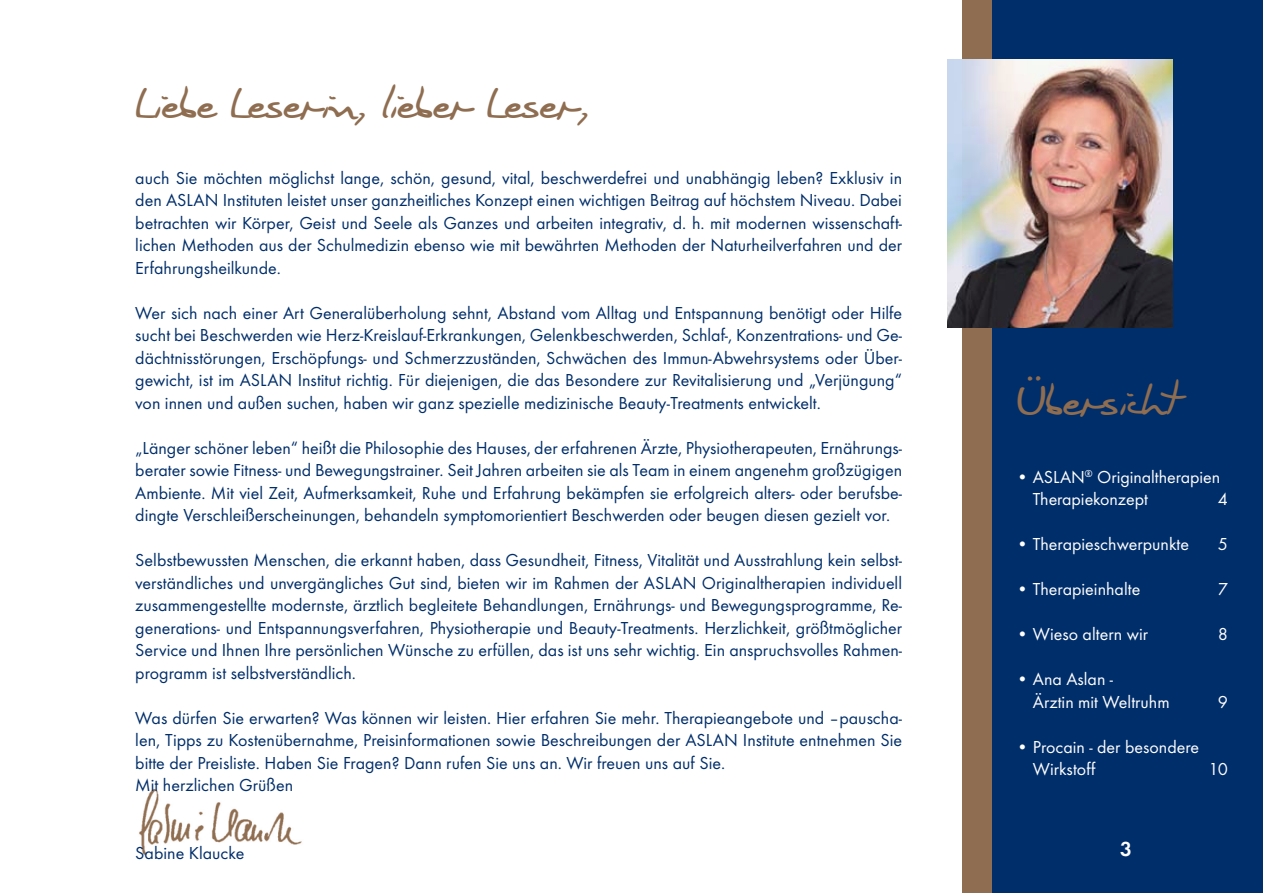
<style>
.page{position:relative;width:1263px;height:893px;background:#fff}
.page>*{position:absolute;margin:0;border:0;box-sizing:border-box;transform-origin:0 0}
.t1{font:45px "Harald Handwriting";color:#8f6d50}
.t2{font:18px/22.5px "Futura T";color:#002e6a;text-align:justify}
.t3{font:18px/22.5px "Futura T";color:#fff}
</style>
<div class="page">
<img style="left:139px;top:789px;width:163px;height:67px">
<div style="left:992px;top:0;width:271px;height:893px;background:#002e6a"></div>
<div style="left:962px;top:0;width:30px;height:893px;background:#8f6d50"></div>
<img style="left:947px;top:60px;width:226px;height:267px">
<h1 class="t1" style="left:135px;top:76px;width:454px">Liebe Leserin, lieber Leser,</h1>
<p class="t2" style="left:135px;top:166px;width:768px">auch Sie möchten möglichst lange, schön, gesund, vital, beschwerdefrei und unabhängig leben? Exklusiv in den ASLAN Instituten leistet unser ganzheitliches Konzept einen wichtigen Beitrag auf höchstem Niveau. Dabei betrachten wir Körper, Geist und Seele als Ganzes und arbeiten integrativ, d. h. mit modernen wissenschaft&shy;lichen Methoden aus der Schulmedizin ebenso wie mit bewährten Methoden der Naturheilverfahren und der Erfahrungsheilkunde.</p>
<p class="t2" style="left:135px;top:301px;width:768px">Wer sich nach einer Art Generalüberholung sehnt, Abstand vom Alltag und Entspannung benötigt oder Hilfe sucht bei Beschwerden wie Herz-Kreislauf-Erkrankungen, Gelenkbeschwer-den, Schlaf-, Konzentrations- und Ge&shy;dächtnisstörungen, Erschöpfungs- und Schmerzzu--stän--den, Schwächen des Immun-Abwehrsystems oder Über&shy;gewicht, ist im ASLAN Insti--tut richtig. Für diejenigen, die das Besondere zur Revitalisierung und „Verjüngung“ von innen und außen suchen, haben wir ganz spezielle medizinische Beauty-Treatments entwickelt.</p>
<p class="t2" style="left:135px;top:436px;width:768px">„Länger schöner leben“ heißt die Philosophie des Hauses, der erfahrenen Ärzte, Physiotherapeuten, Ernährungs&shy;berater sowie Fitness- und Bewegungstrainer. Seit Jahren arbeiten sie als Team in einem angenehm großzügigen Ambiente. Mit viel Zeit, Aufmerksamkeit, Ruhe und Erfahrung bekämpfen sie erfolgreich alters- oder berufsbe&shy;dingte Verschleißerscheinungen, behandeln symptomorientiert Beschwerden oder beugen diesen gezielt vor.</p>
<p class="t2" style="left:135px;top:549px;width:768px">Selbstbewussten Menschen, die erkannt haben, dass Gesundheit, Fitness, Vitalität und Ausstrahlung kein selbst&shy;verständliches und unvergängliches Gut sind, bieten wir im Rahmen der ASLAN Originaltherapien individuell zusammengestellte modernste, ärztlich begleitete Behandlungen, Ernährungs- und Bewegungsprogramme, Re&shy;generations- und Entspannungsverfahren, Physiotherapie und Beauty-Treatments. Herzlichkeit, größtmöglicher Service und Ihnen Ihre persönlichen Wünsche zu erfüllen, das ist uns sehr wichtig. Ein anspruchsvolles Rahmen&shy;programm ist selbstverständlich.</p>
<p class="t2" style="left:135px;top:706px;width:768px;text-align:left">Was dürfen Sie erwarten? Was können wir leisten. Hier erfahren Sie mehr. Therapieangebote und –pauscha&shy;len, Tipps zu Kostenübernahme, Preisinformationen sowie Beschreibungen der ASLAN Institute entnehmen Sie bitte der Preisliste. Haben Sie Fragen? Dann rufen Sie uns an. Wir freuen uns auf Sie.<br>Mit herzlichen Grüßen</p>
<p class="t2" style="left:135px;top:841px;width:111px">Sabine Klaucke</p>
<h1 class="t1" style="left:1016px;top:373px;width:166px">Übersicht</h1>
<p class="t3" style="left:1033px;top:465px;width:189px;text-indent:-16px">• ASLAN<sup>®</sup> Originaltherapien<br>Therapiekonzept</p>
<p class="t3" style="left:1218px;top:488px;width:12px">4</p>
<p class="t3" style="left:1016px;top:533px;width:174px">• Therapieschwerpunkte</p>
<p class="t3" style="left:1218px;top:533px;width:12px">5</p>
<p class="t3" style="left:1016px;top:578px;width:125px">• Therapieinhalte</p>
<p class="t3" style="left:1218px;top:578px;width:12px">7</p>
<p class="t3" style="left:1016px;top:623px;width:133px">• Wieso altern wir</p>
<p class="t3" style="left:1218px;top:623px;width:12px">8</p>
<p class="t3" style="left:1033px;top:668px;width:138px;text-indent:-17px">• Ana Aslan -<br>Ärztin mit Weltruhm</p>
<p class="t3" style="left:1218px;top:690px;width:12px">9</p>
<p class="t3" style="left:1033px;top:735px;width:168px;text-indent:-17px">• Procain - der besondere<br>Wirkstoff</p>
<p class="t3" style="left:1208px;top:758px;width:21px">10</p>
</div>
